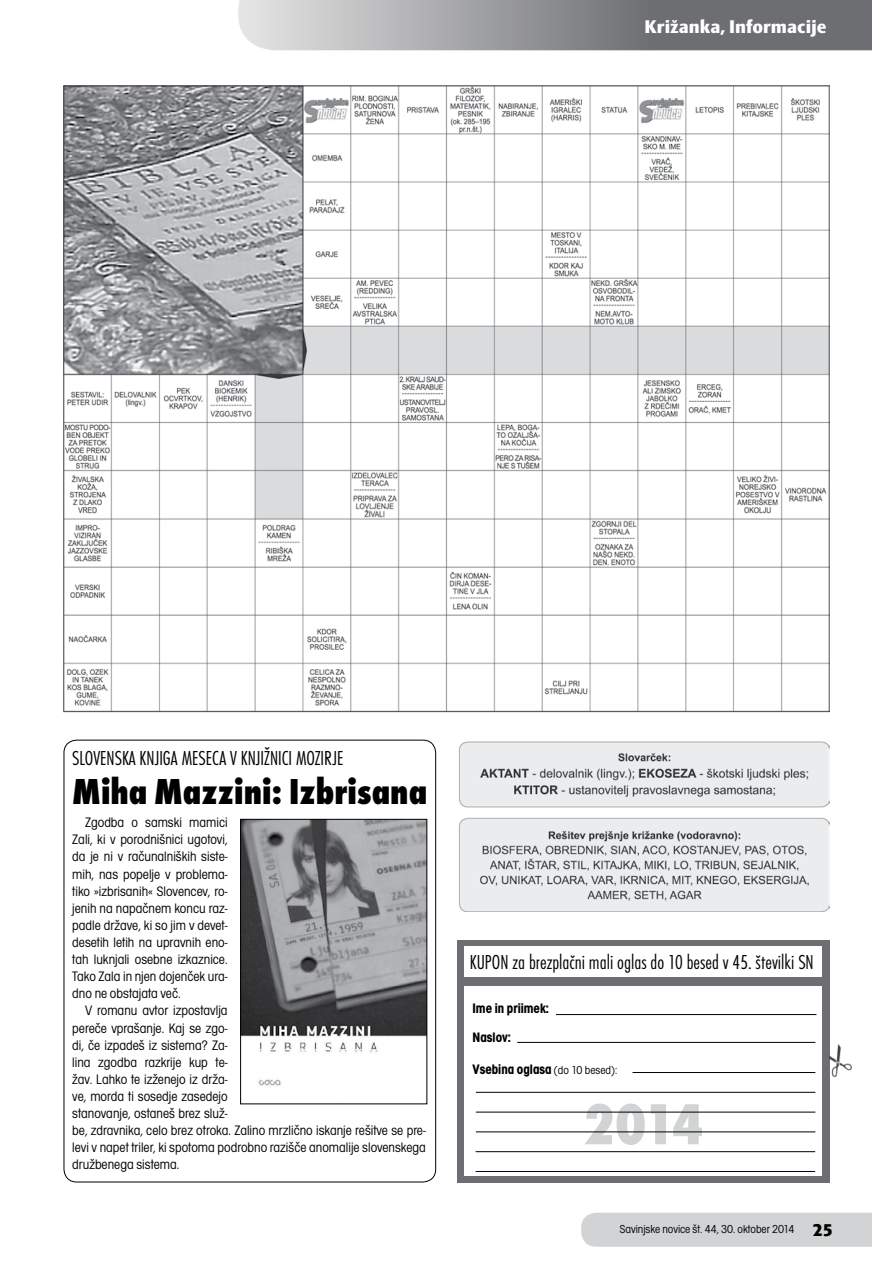
<style>
.page{position:relative;width:893px;height:1263px;background:#fff}
.page>*{position:absolute;margin:0;border:0;box-sizing:border-box;transform-origin:0 0}
.t1{font:60px "Futura TEE Extr Bold Cond";color:#d1d3d4}
.t2{font:37.5px "Futura TEE Extr Bold Cond";color:#000}
.t3{font:21px "Futura TEE Ligh Cond";color:#000}
.t4{font:18px "Skoda Sans Black CE";color:#fff}
.t5{font:condensed 14.25px/17.1px "Avant Gar Got Itc TEE";color:#000;text-align:justify}
.t6{font:700 condensed 14.25px/29.7px "Avant Gar Got Itc TEE";color:#000}
.t7{font:condensed 12px "Avant Gar Got Itc TEE";color:#000}
.s1{font-weight:400;font-size:12px}
.s2{font-family:"Skoda Sans";font-weight:900;font-stretch:normal;font-size:18px}
</style>
<div class="page">
<svg style="left:238px;top:0;width:634px;height:50px;background:#949597"></svg>
<div style="left:581px;top:1213px;width:291px;height:34px;background:#d1d3d4"></div>
<div style="left:457px;top:940px;width:372px;height:242px;background:#6d6e71"></div>
<div style="left:465px;top:986px;width:357px;height:190px;background:#fff"></div>
<div style="left:465px;top:946px;width:357px;height:31px;background:#fff"></div>
<hr style="left:556px;top:1014px;width:260px;height:1px;background:#000">
<hr style="left:632px;top:1072px;width:183px;height:1px;background:#000">
<hr style="left:517px;top:1042px;width:298px;height:1px;background:#000">
<hr style="left:476px;top:1092px;width:339px;height:1px;background:#000">
<hr style="left:476px;top:1112px;width:339px;height:1px;background:#000">
<hr style="left:476px;top:1131px;width:339px;height:1px;background:#000">
<hr style="left:476px;top:1151px;width:339px;height:1px;background:#000">
<hr style="left:476px;top:1171px;width:339px;height:1px;background:#000">
<img style="left:830px;top:1044px;width:21px;height:32px">
<img style="left:64px;top:85px;width:765px;height:826px">
<div style="left:64px;top:740px;width:372px;height:442px;background:#fff;border-radius:13px"></div>
<img style="left:242px;top:821px;width:183px;height:265px">
<div style="left:240px;top:819px;width:187px;height:285px;border:1px solid #000"></div>
<p class="t4" style="left:644px;top:16px;width:184px">Križanka, Informacije</p>
<h3 class="t3" style="left:72px;top:746px;width:273px">SLOVENSKA KNJIGA MESECA V KNJIŽNICI MOZIRJE</h3>
<h2 class="t2" style="left:72px;top:770px;width:357px">Miha Mazzini: Izbrisana</h2>
<p class="t5" style="left:72px;top:814px;width:157px;text-indent:13px">Zgodba o samski mamici Zali, ki v porodnišnici ugotovi, da je ni v računalniških siste&shy;mih, nas popelje v problema&shy;tiko »izbrisanih« Slovencev, ro&shy;jenih na napačnem koncu raz&shy;padle države, ki so jim v devet&shy;desetih letih na upravnih eno&shy;tah luknjali osebne izkaznice.<br>Tako Zala in njen dojenček ura&shy;dno ne obstajata več.</p>
<p class="t5" style="left:72px;top:1002px;width:355px;text-align:left;text-indent:13px">V romanu avtor izpostavlja<br>pereče vprašanje. Kaj se zgo-<br>di, če izpadeš iz sistema? Za-<br>lina zgodba razkrije kup te-<br>žav. Lahko te izženejo iz drža-<br>ve, morda ti sosedje zasedejo<br>stanovanje, ostaneš brez služ-<br>be, zdravnika, celo brez otroka. Zalino mrzlično iskanje rešitve se pre&shy;levi v napet triler, ki spotoma podrobno razišče anomalije slovenskega družbenega sistema.</p>
<h3 class="t3" style="left:470px;top:950px;width:345px">KUPON za brezplačni mali oglas do 10 besed v 45. številki SN</h3>
<p class="t6" style="left:472px;top:993px;width:78px">Ime in priimek:<br>Naslov:</p>
<p class="t6" style="left:472px;top:1054px;width:146px">Vsebina oglasa <span class="s1">(do 10 besed):</span></p>
<h1 class="t1" style="left:583px;top:1091px;width:122px">2014</h1>
<p class="t7" style="left:620px;top:1222px;width:215px">Savinjske novice št. 44, 30. oktober 2014 <span class="s2">25</span></p>
</div>
